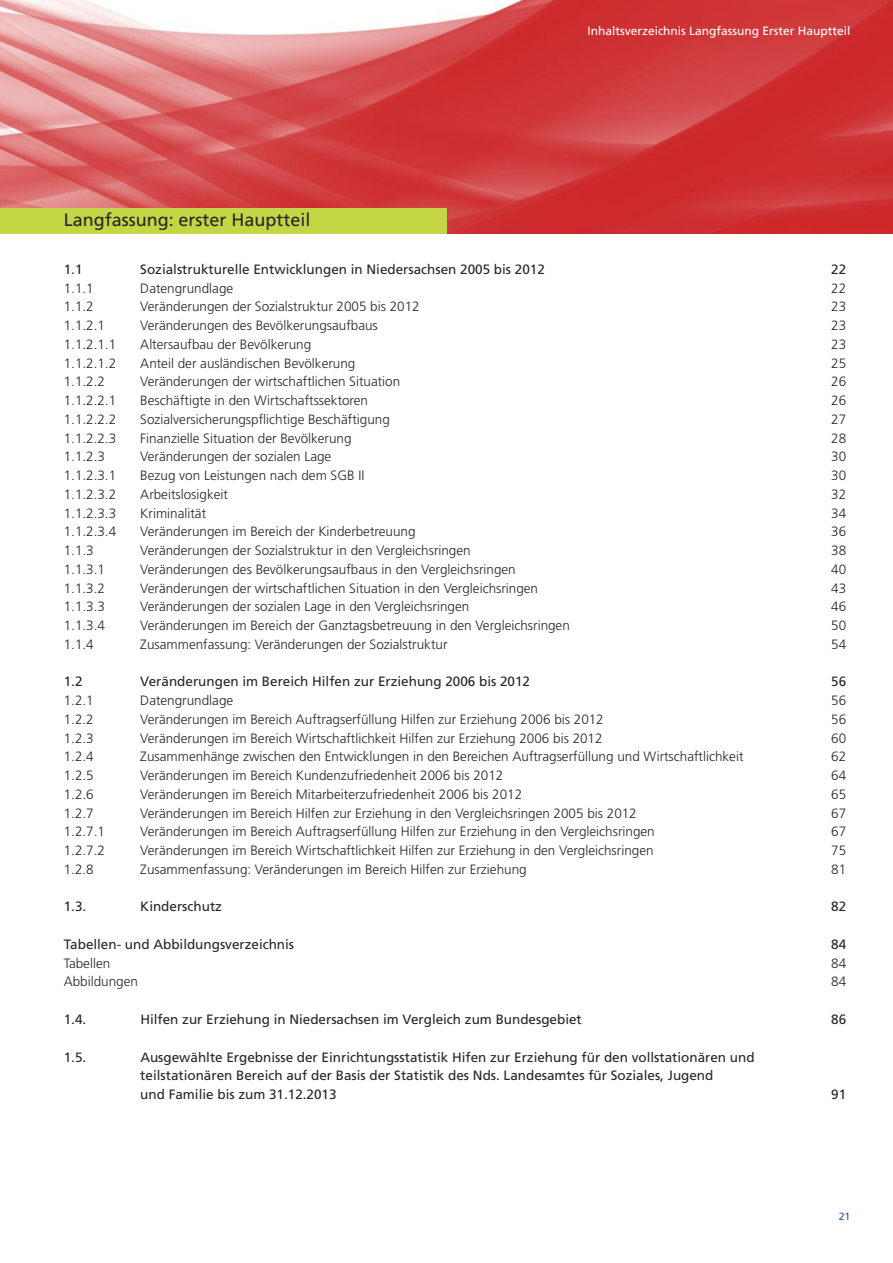
<style>
.page{position:relative;width:893px;height:1263px;background:#fff}
.page>*{position:absolute;margin:0;border:0;box-sizing:border-box;transform-origin:0 0}
.t1{font:18px "Frutiger";color:#272627}
.t2{font:300 13.5px "Frutiger";color:#272627}
.t3{font:13.5px/18.8px "Frutiger";color:#272627}
.t4{font:12px "Frutiger";color:#fff}
.t5{font:10.5px "Frutiger";color:#2c54a2}
</style>
<div class="page">
<img style="left:0;top:0;width:893px;height:234px">
<div style="left:0;top:208px;width:446px;height:26px;background:#c4d646"></div>
<h1 class="t1" style="left:64px;top:213px;width:248px">Langfassung: erster Hauptteil</h1>
<p class="t4" style="left:587px;top:26px;width:265px">Inhaltsverzeichnis Langfassung Erster Hauptteil</p>
<p class="t3" style="left:64px;top:261px;width:20px">1.1</p>
<p class="t3" style="left:140px;top:261px;width:406px">Sozialstrukturelle Entwicklungen in Niedersachsen 2005 bis 2012</p>
<p class="t3" style="left:831px;top:261px;width:16px">22</p>
<p class="t2" style="left:64px;top:282px;width:31px">1.1.1</p>
<p class="t2" style="left:140px;top:282px;width:94px">Datengrundlage</p>
<p class="t2" style="left:831px;top:282px;width:16px">22</p>
<p class="t2" style="left:64px;top:301px;width:31px">1.1.2</p>
<p class="t2" style="left:140px;top:301px;width:281px">Veränderungen der Sozialstruktur 2005 bis 2012</p>
<p class="t2" style="left:831px;top:301px;width:16px">23</p>
<p class="t2" style="left:64px;top:320px;width:43px">1.1.2.1</p>
<p class="t2" style="left:140px;top:320px;width:239px">Veränderungen des Bevölkerungsaufbaus</p>
<p class="t2" style="left:831px;top:320px;width:16px">23</p>
<p class="t2" style="left:64px;top:339px;width:54px">1.1.2.1.1</p>
<p class="t2" style="left:140px;top:339px;width:172px">Altersaufbau der Bevölkerung</p>
<p class="t2" style="left:831px;top:339px;width:16px">23</p>
<p class="t2" style="left:64px;top:357px;width:54px">1.1.2.1.2</p>
<p class="t2" style="left:140px;top:357px;width:217px">Anteil der ausländischen Bevölkerung</p>
<p class="t2" style="left:831px;top:357px;width:16px">25</p>
<p class="t2" style="left:64px;top:376px;width:43px">1.1.2.2</p>
<p class="t2" style="left:140px;top:376px;width:261px">Veränderungen der wirtschaftlichen Situation</p>
<p class="t2" style="left:831px;top:376px;width:16px">26</p>
<p class="t2" style="left:64px;top:395px;width:54px">1.1.2.2.1</p>
<p class="t2" style="left:140px;top:395px;width:229px">Beschäftigte in den Wirtschaftssektoren</p>
<p class="t2" style="left:831px;top:395px;width:16px">26</p>
<p class="t2" style="left:64px;top:414px;width:54px">1.1.2.2.2</p>
<p class="t2" style="left:140px;top:414px;width:251px">Sozialversicherungspflichtige Beschäftigung</p>
<p class="t2" style="left:831px;top:414px;width:16px">27</p>
<p class="t2" style="left:64px;top:432px;width:54px">1.1.2.2.3</p>
<p class="t2" style="left:140px;top:432px;width:213px">Finanzielle Situation der Bevölkerung</p>
<p class="t2" style="left:831px;top:432px;width:16px">28</p>
<p class="t2" style="left:64px;top:451px;width:43px">1.1.2.3</p>
<p class="t2" style="left:140px;top:451px;width:193px">Veränderungen der sozialen Lage</p>
<p class="t2" style="left:831px;top:451px;width:16px">30</p>
<p class="t2" style="left:64px;top:470px;width:54px">1.1.2.3.1</p>
<p class="t2" style="left:140px;top:470px;width:226px">Bezug von Leistungen nach dem SGB II</p>
<p class="t2" style="left:831px;top:470px;width:16px">30</p>
<p class="t2" style="left:64px;top:489px;width:54px">1.1.2.3.2</p>
<p class="t2" style="left:140px;top:489px;width:89px">Arbeitslosigkeit</p>
<p class="t2" style="left:831px;top:489px;width:16px">32</p>
<p class="t2" style="left:64px;top:507px;width:54px">1.1.2.3.3</p>
<p class="t2" style="left:140px;top:507px;width:67px">Kriminalität</p>
<p class="t2" style="left:831px;top:507px;width:16px">34</p>
<p class="t2" style="left:64px;top:526px;width:54px">1.1.2.3.4</p>
<p class="t2" style="left:140px;top:526px;width:277px">Veränderungen im Bereich der Kinderbetreuung</p>
<p class="t2" style="left:831px;top:526px;width:16px">36</p>
<p class="t2" style="left:64px;top:545px;width:31px">1.1.3</p>
<p class="t2" style="left:140px;top:545px;width:332px">Veränderungen der Sozialstruktur in den Vergleichsringen</p>
<p class="t2" style="left:831px;top:545px;width:16px">38</p>
<p class="t2" style="left:64px;top:564px;width:43px">1.1.3.1</p>
<p class="t2" style="left:140px;top:564px;width:377px">Veränderungen des Bevölkerungsaufbaus in den Vergleichsringen</p>
<p class="t2" style="left:831px;top:564px;width:16px">40</p>
<p class="t2" style="left:64px;top:582px;width:43px">1.1.3.2</p>
<p class="t2" style="left:140px;top:582px;width:399px">Veränderungen der wirtschaftlichen Situation in den Vergleichsringen</p>
<p class="t2" style="left:831px;top:582px;width:16px">43</p>
<p class="t2" style="left:64px;top:601px;width:43px">1.1.3.3</p>
<p class="t2" style="left:140px;top:601px;width:330px">Veränderungen der sozialen Lage in den Vergleichsringen</p>
<p class="t2" style="left:831px;top:601px;width:16px">46</p>
<p class="t2" style="left:64px;top:620px;width:43px">1.1.3.4</p>
<p class="t2" style="left:140px;top:620px;width:431px">Veränderungen im Bereich der Ganztagsbetreuung in den Vergleichsringen</p>
<p class="t2" style="left:831px;top:620px;width:16px">50</p>
<p class="t2" style="left:64px;top:639px;width:31px">1.1.4</p>
<p class="t2" style="left:140px;top:639px;width:309px">Zusammenfassung: Veränderungen der Sozialstruktur</p>
<p class="t2" style="left:831px;top:639px;width:16px">54</p>
<p class="t3" style="left:64px;top:673px;width:20px">1.2</p>
<p class="t3" style="left:140px;top:673px;width:391px">Veränderungen im Bereich Hilfen zur Erziehung 2006 bis 2012</p>
<p class="t3" style="left:831px;top:673px;width:16px">56</p>
<p class="t2" style="left:64px;top:695px;width:31px">1.2.1</p>
<p class="t2" style="left:140px;top:695px;width:94px">Datengrundlage</p>
<p class="t2" style="left:831px;top:695px;width:16px">56</p>
<p class="t2" style="left:64px;top:714px;width:31px">1.2.2</p>
<p class="t2" style="left:140px;top:714px;width:465px">Veränderungen im Bereich Auftragserfüllung Hilfen zur Erziehung 2006 bis 2012</p>
<p class="t2" style="left:831px;top:714px;width:16px">56</p>
<p class="t2" style="left:64px;top:732px;width:31px">1.2.3</p>
<p class="t2" style="left:140px;top:732px;width:464px">Veränderungen im Bereich Wirtschaftlichkeit Hilfen zur Erziehung 2006 bis 2012</p>
<p class="t2" style="left:831px;top:732px;width:16px">60</p>
<p class="t2" style="left:64px;top:751px;width:31px">1.2.4</p>
<p class="t2" style="left:140px;top:751px;width:605px">Zusammenhänge zwischen den Entwicklungen in den Bereichen Auftragserfüllung und Wirtschaftlichkeit</p>
<p class="t2" style="left:831px;top:751px;width:16px">62</p>
<p class="t2" style="left:64px;top:770px;width:31px">1.2.5</p>
<p class="t2" style="left:140px;top:770px;width:365px">Veränderungen im Bereich Kundenzufriedenheit 2006 bis 2012</p>
<p class="t2" style="left:831px;top:770px;width:16px">64</p>
<p class="t2" style="left:64px;top:789px;width:31px">1.2.6</p>
<p class="t2" style="left:140px;top:789px;width:383px">Veränderungen im Bereich Mitarbeiterzufriedenheit 2006 bis 2012</p>
<p class="t2" style="left:831px;top:789px;width:16px">65</p>
<p class="t2" style="left:64px;top:807px;width:31px">1.2.7</p>
<p class="t2" style="left:140px;top:807px;width:498px">Veränderungen im Bereich Hilfen zur Erziehung in den Vergleichsringen 2005 bis 2012</p>
<p class="t2" style="left:831px;top:807px;width:16px">67</p>
<p class="t2" style="left:64px;top:826px;width:43px">1.2.7.1</p>
<p class="t2" style="left:140px;top:826px;width:516px">Veränderungen im Bereich Auftragserfüllung Hilfen zur Erziehung in den Vergleichsringen</p>
<p class="t2" style="left:831px;top:826px;width:16px">67</p>
<p class="t2" style="left:64px;top:845px;width:43px">1.2.7.2</p>
<p class="t2" style="left:140px;top:845px;width:515px">Veränderungen im Bereich Wirtschaftlichkeit Hilfen zur Erziehung in den Vergleichsringen</p>
<p class="t2" style="left:831px;top:845px;width:16px">75</p>
<p class="t2" style="left:64px;top:864px;width:31px">1.2.8</p>
<p class="t2" style="left:140px;top:864px;width:388px">Zusammenfassung: Veränderungen im Bereich Hilfen zur Erziehung</p>
<p class="t2" style="left:831px;top:864px;width:16px">81</p>
<p class="t3" style="left:64px;top:898px;width:24px">1.3.</p>
<p class="t3" style="left:140px;top:898px;width:83px">Kinderschutz</p>
<p class="t3" style="left:831px;top:898px;width:16px">82</p>
<p class="t3" style="left:64px;top:936px;width:232px">Tabellen- und Abbildungsverzeichnis</p>
<p class="t3" style="left:831px;top:936px;width:16px">84</p>
<p class="t2" style="left:64px;top:957px;width:48px">Tabellen</p>
<p class="t2" style="left:831px;top:957px;width:16px">84</p>
<p class="t2" style="left:64px;top:976px;width:76px">Abbildungen</p>
<p class="t2" style="left:831px;top:976px;width:16px">84</p>
<p class="t3" style="left:64px;top:1011px;width:24px">1.4.</p>
<p class="t3" style="left:140px;top:1011px;width:443px">Hilfen zur Erziehung in Niedersachsen im Vergleich zum Bundesgebiet</p>
<p class="t3" style="left:831px;top:1011px;width:16px">86</p>
<p class="t3" style="left:64px;top:1048px;width:24px">1.5.</p>
<p class="t3" style="left:140px;top:1048px;width:616px">Ausgewählte Ergebnisse der Einrichtungsstatistik Hifen zur Erziehung für den vollstationären und teilstationären Bereich auf der Basis der Statistik des Nds. Landesamtes für Soziales, Jugend<br>und Familie bis zum 31.12.2013</p>
<p class="t3" style="left:831px;top:1086px;width:16px">91</p>
<p class="t5" style="left:839px;top:1212px;width:13px">21</p>
</div>
